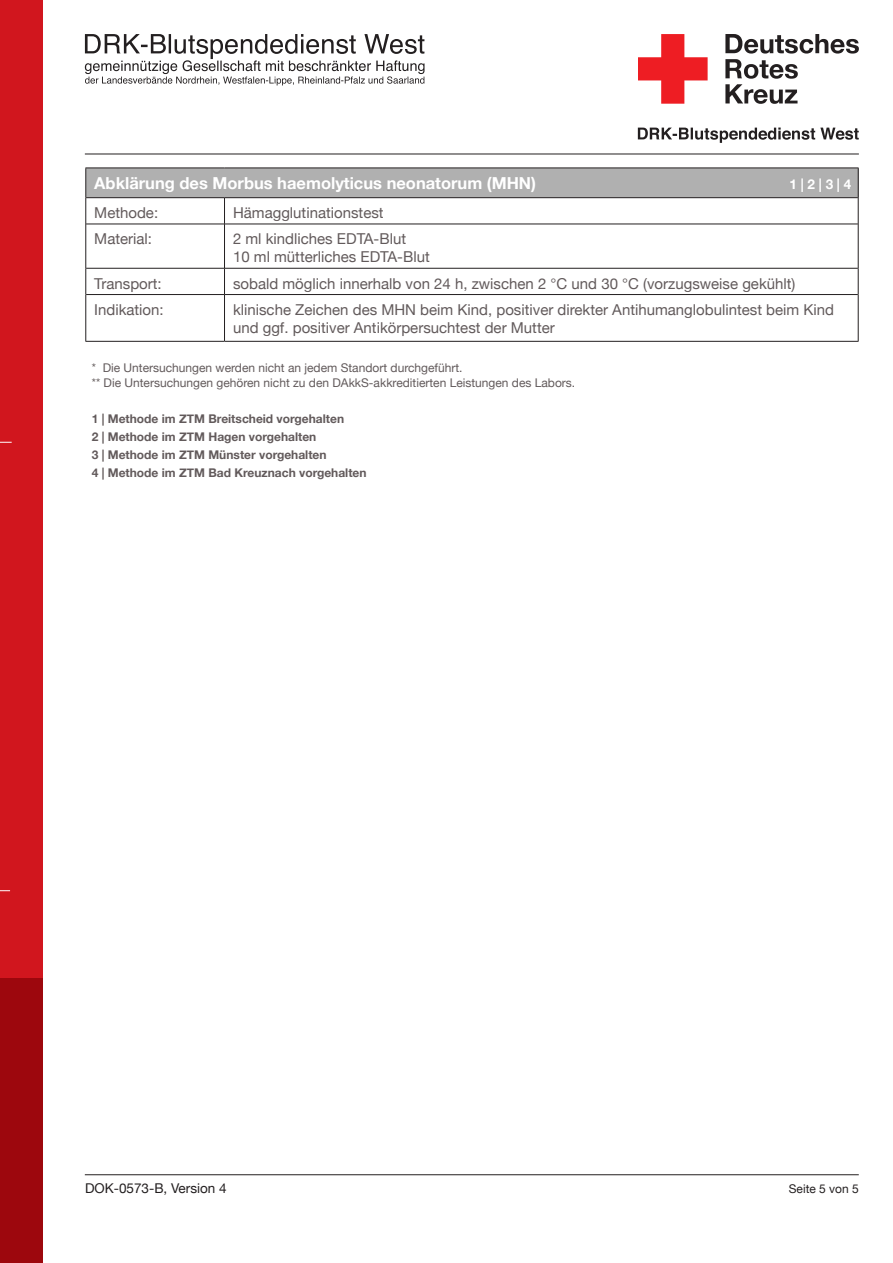
<style>
.page{position:relative;width:893px;height:1263px;background:#fff}
.page>*{position:absolute;margin:0;border:0;box-sizing:border-box;transform-origin:0 0}
.t1{font:700 16.5px "Helvetica Neue";color:#fff}
.t2{font:15px/18px "Helvetica Neue";color:#625a5b}
.t3{font:13.5px "Helvetica Neue";color:#231f20}
.t4{font:700 13.5px "Helvetica Neue";color:#fff}
.t5{font:700 12px/18px "Helvetica Neue";color:#625a5b}
.t6{font:12px/15px "Helvetica Neue";color:#625a5b}
.t7{font:12px "Helvetica Neue";color:#231f20}
</style>
<div class="page">
<div style="left:0;top:0;width:42px;height:1250px;background:#d1161e"></div>
<div style="left:0;top:978px;width:42px;height:285px;background:#9d070d"></div>
<svg style="left:0;top:442px;width:12px;height:1px"></svg>
<svg style="left:725px;top:34px;width:134px;height:70px"></svg>
<svg style="left:638px;top:34px;width:70px;height:70px"></svg>
<svg style="left:638px;top:128px;width:221px;height:15px"></svg>
<hr style="left:85px;top:1174px;width:774px;height:1px;background:#231f20">
<svg style="left:85px;top:34px;width:339px;height:51px"></svg>
<hr style="left:85px;top:154px;width:774px;height:1px;background:#231f20">
<div style="left:86px;top:168px;width:772px;height:30px;background:#b0b0b0"></div>
<svg style="left:86px;top:198px;width:772px;height:143px"></svg>
<hr style="left:86px;top:197px;width:138px;height:1px;background:#231f20">
<hr style="left:224px;top:197px;width:634px;height:1px;background:#231f20">
<svg style="left:224px;top:198px;width:1px;height:26px"></svg>
<hr style="left:86px;top:224px;width:138px;height:1px;background:#231f20">
<hr style="left:224px;top:224px;width:634px;height:1px;background:#231f20">
<hr style="left:224px;top:224px;width:1px;height:44px;background:#231f20">
<hr style="left:86px;top:268px;width:138px;height:1px;background:#231f20">
<hr style="left:224px;top:268px;width:634px;height:1px;background:#231f20">
<svg style="left:224px;top:268px;width:1px;height:26px"></svg>
<hr style="left:86px;top:294px;width:138px;height:1px;background:#231f20">
<hr style="left:224px;top:294px;width:634px;height:1px;background:#231f20">
<hr style="left:224px;top:295px;width:1px;height:46px;background:#231f20">
<hr style="left:85px;top:168px;width:139px;height:1px;background:#231f20">
<hr style="left:85px;top:168px;width:1px;height:30px;background:#231f20">
<hr style="left:224px;top:168px;width:635px;height:1px;background:#231f20">
<hr style="left:858px;top:168px;width:1px;height:30px;background:#231f20">
<svg style="left:85px;top:198px;width:1px;height:26px"></svg>
<svg style="left:858px;top:198px;width:1px;height:26px"></svg>
<hr style="left:85px;top:224px;width:1px;height:44px;background:#231f20">
<hr style="left:858px;top:224px;width:1px;height:44px;background:#231f20">
<svg style="left:85px;top:268px;width:1px;height:27px"></svg>
<svg style="left:858px;top:268px;width:1px;height:27px"></svg>
<hr style="left:85px;top:295px;width:1px;height:46px;background:#231f20">
<hr style="left:858px;top:295px;width:1px;height:46px;background:#231f20">
<hr style="left:85px;top:341px;width:139px;height:1px;background:#231f20">
<hr style="left:224px;top:341px;width:635px;height:1px;background:#231f20">
<p class="t1" style="left:94px;top:171px;width:443px">Abklärung des Morbus haemolyticus neonatorum (MHN)</p>
<p class="t4" style="left:790px;top:174px;width:63px">1 | 2 | 3 | 4</p>
<p class="t2" style="left:94px;top:204px;width:65px">Methode:</p>
<p class="t2" style="left:233px;top:204px;width:152px">Hämagglutinationstest</p>
<p class="t2" style="left:94px;top:231px;width:59px">Material:</p>
<p class="t2" style="left:233px;top:231px;width:198px">2 ml kindliches EDTA-Blut<br>10 ml mütterliches EDTA-Blut</p>
<p class="t2" style="left:94px;top:275px;width:69px">Transport:</p>
<p class="t2" style="left:233px;top:275px;width:564px">sobald möglich innerhalb von 24 h, zwischen 2 °C und 30 °C (vorzugsweise gekühlt)</p>
<p class="t2" style="left:94px;top:301px;width:71px">Indikation:</p>
<p class="t2" style="left:233px;top:301px;width:603px">klinische Zeichen des MHN beim Kind, positiver direkter Antihumanglobulintest beim Kind und ggf. positiver Antikörpersuchtest der Mutter</p>
<p class="t6" style="left:92px;top:360px;width:485px">* Die Untersuchungen werden nicht an jedem Standort durchgeführt.<br>** Die Untersuchungen gehören nicht zu den DAkkS-akkreditierten Leistungen des Labors.</p>
<p class="t5" style="left:92px;top:409px;width:276px">1 | Methode im ZTM Breitscheid vorgehalten<br>2 | Methode im ZTM Hagen vorgehalten<br>3 | Methode im ZTM Münster vorgehalten<br>4 | Methode im ZTM Bad Kreuznach vorgehalten</p>
<p class="t3" style="left:85px;top:1178px;width:143px">DOK-0573-B, Version 4</p>
<p class="t7" style="left:789px;top:1179px;width:72px">Seite 5 von 5</p>
</div>
